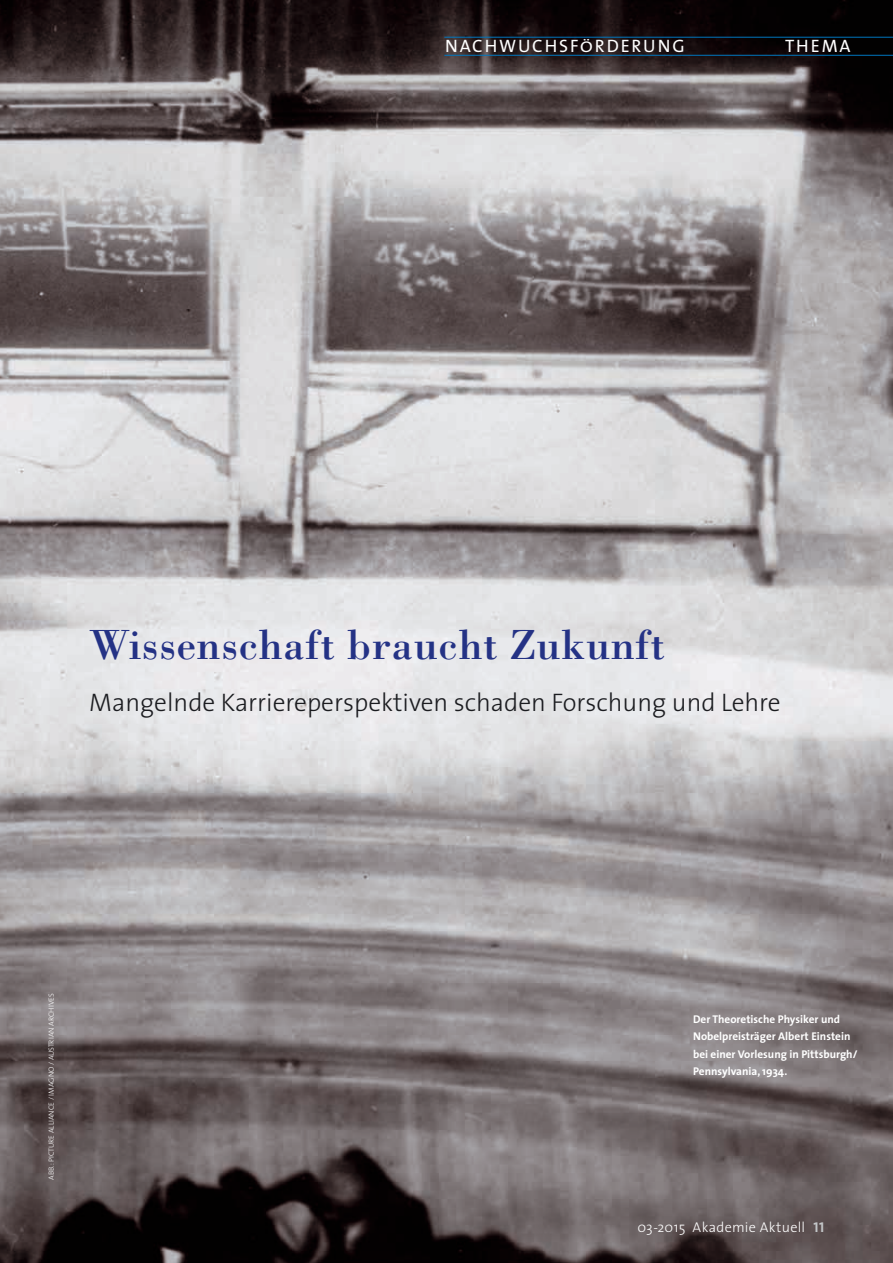
<style>
.page{position:relative;width:893px;height:1263px;background:#fff}
.page>*{position:absolute;margin:0;border:0;box-sizing:border-box;transform-origin:0 0}
.t1{font:43.5px "Bodoni";letter-spacing:.01em;color:#243285}
.t2{font:300 25.5px "The Sans";color:#1b1c20}
.t3{font:18px "The Sans Caps";letter-spacing:.1em;color:#fff}
.t4{font:18px "The Sans";letter-spacing:.095em;color:#fff}
.t5{font:300 14.25px "The Sans";letter-spacing:.02em;color:#fff}
.t6{font:700 11.25px/17.4px "The Sans";color:#fff}
.t7{font:7.5px "The Sans Light Caps";color:#fff}
.s1{font-size:15.45px}
.s2{font-family:"The Sans Bold Caps";font-weight:400;color:#c3c6c8}
</style>
<div class="page">
<img style="left:0;top:0;width:893px;height:1263px">
<hr style="left:444px;top:55px;width:449px;height:1px;background:#0076be">
<hr style="left:444px;top:37px;width:449px;height:1px;background:#0076be">
<h3 class="t3" style="left:445px;top:31px;width:241px">NACHWUCHSF<span class="s1">Ö</span>RDERUNG</h3>
<h3 class="t4" style="left:785px;top:31px;width:67px">THEMA</h3>
<h1 class="t1" style="left:89px;top:618px;width:577px">Wissenschaft braucht Zukunft</h1>
<h2 class="t2" style="left:89px;top:681px;width:693px">Mangelnde Karriereperspektiven schaden Forschung und Lehre</h2>
<p class="t7" style="left:45px;top:1180px;width:188px;rotate:-90deg">ABB.: PICTURE ALLIANCE / IMAGNO / AUSTRIAN ARCHIVES</p>
<p class="t6" style="left:693px;top:1010px;width:166px">Der Theoretische Physiker und<br>Nobelpreisträger Albert Einstein bei einer Vorlesung in Pittsburgh/<br>Pennsylvania, 1934.</p>
<p class="t5" style="left:637px;top:1215px;width:188px">03-2015 Akademie Aktuell <span class="s2">11</span></p>
</div>
